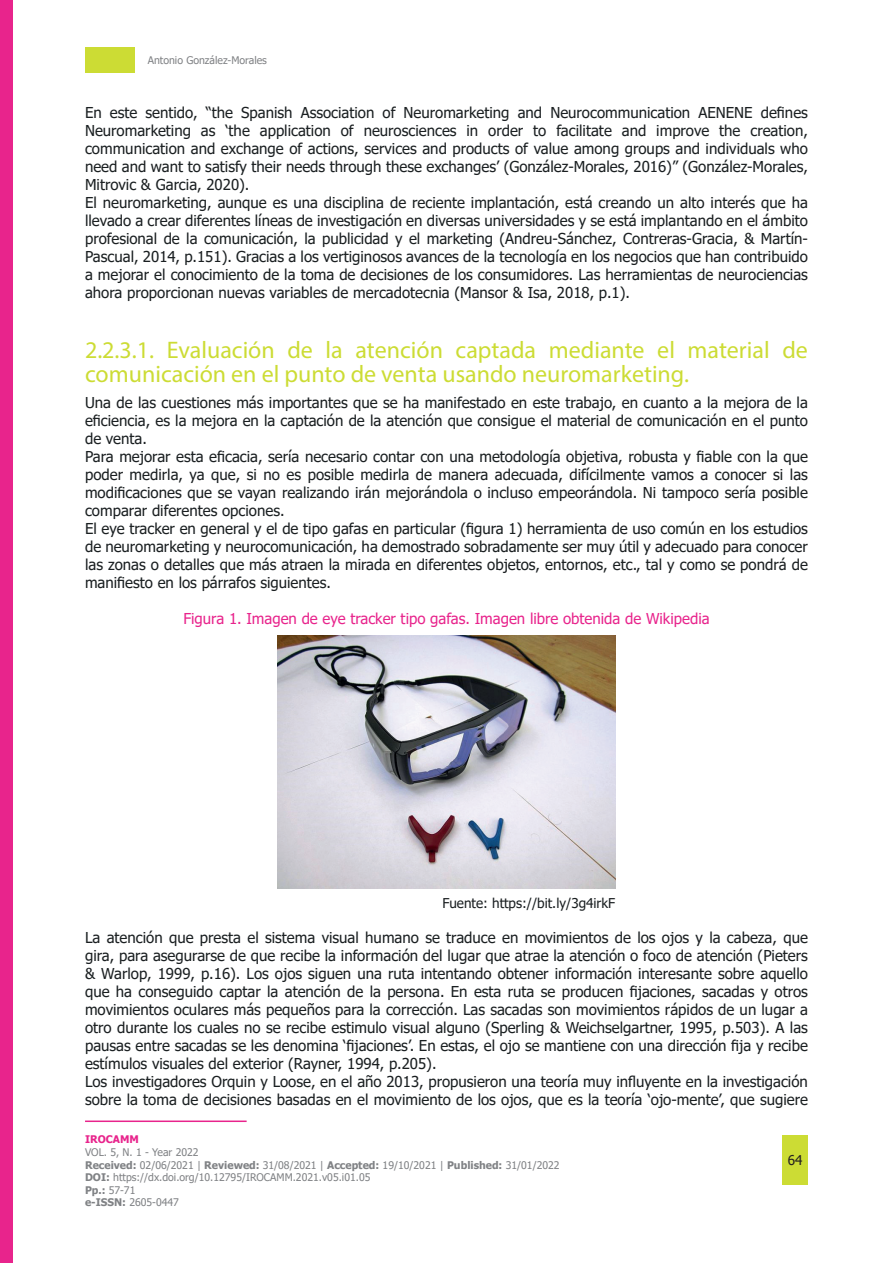
<style>
.page{position:relative;width:893px;height:1263px;background:#fff}
.page>*{position:absolute;margin:0;border:0;box-sizing:border-box;transform-origin:0 0}
.t1{font:24px/24px "Myriad Pro";color:#ccdc34}
.t2{font:15px/18px "Tahoma";color:#1a1f21}
.t3{font:15px "Tahoma";color:#e8248c}
.t4{font:13.5px "Tahoma";color:#1a1f21}
.t5{font:13.5px "Tahoma";color:#231f20}
.t6{font:10.5px/12.6px "Tahoma";color:#808285}
.t7{font:700 10.5px "Tahoma";color:#e8248c}
.s1{font-weight:700}
</style>
<div class="page">
<div style="left:782px;top:1135px;width:26px;height:50px;background:#ccdc34"></div>
<div style="left:85px;top:47px;width:50px;height:26px;background:#ccdc34"></div>
<hr style="left:85px;top:1120px;width:162px;height:2px;background:#e8248c">
<div style="left:0;top:0;width:13px;height:1263px;background:#e8248c"></div>
<img style="left:278px;top:635px;width:337px;height:253px">
<p class="t6" style="left:148px;top:55px;width:121px">Antonio González-Morales</p>
<p class="t2" style="left:85px;top:104px;width:724px">En este sentido, “the Spanish Association of Neuromarketing and Neurocommunication AENENE defines Neuromarketing as ‘the application of neurosciences in order to facilitate and improve the creation, communication and exchange of actions, services and products of value among groups and individuals who need and want to satisfy their needs through these exchanges’ (González-Morales, 2016)” (González-Morales, Mitrovic &amp; Garcia, 2020).<br>El neuromarketing, aunque es una disciplina de reciente implantación, está creando un alto interés que ha llevado a crear diferentes líneas de investigación en diversas universidades y se está implantando en el ámbito profesional de la comunicación, la publicidad y el marketing (Andreu-Sánchez, Contreras-Gracia, &amp; Martín-Pascual, 2014, p.151). Gracias a los vertiginosos avances de la tecnología en los negocios que han contribuido a mejorar el conocimiento de la toma de decisiones de los consumidores. Las herramientas de neurociencias ahora proporcionan nuevas variables de mercadotecnia (Mansor &amp; Isa, 2018, p.1).</p>
<h1 class="t1" style="left:85px;top:337px;width:724px">2.2.3.1. Evaluación de la atención captada mediante el material de comunicación en el punto de venta usando neuromarketing.</h1>
<p class="t2" style="left:85px;top:395px;width:724px">Una de las cuestiones más importantes que se ha manifestado en este trabajo, en cuanto a la mejora de la eficiencia, es la mejora en la captación de la atención que consigue el material de comunicación en el punto de venta.<br>Para mejorar esta eficacia, sería necesario contar con una metodología objetiva, robusta y fiable con la que poder medirla, ya que, si no es posible medirla de manera adecuada, difícilmente vamos a conocer si las modificaciones que se vayan realizando irán mejorándola o incluso empeorándola. Ni tampoco sería posible comparar diferentes opciones.<br>El eye tracker en general y el de tipo gafas en particular (figura 1) herramienta de uso común en los estudios de neuromarketing y neurocomunicación, ha demostrado sobradamente ser muy útil y adecuado para conocer las zonas o detalles que más atraen la mirada en diferentes objetos, entornos, etc., tal y como se pondrá de manifiesto en los párrafos siguientes.</p>
<p class="t3" style="left:183px;top:609px;width:528px">Figura 1. Imagen de eye tracker tipo gafas. Imagen libre obtenida de Wikipedia</p>
<p class="t4" style="left:442px;top:894px;width:174px">Fuente: https://bit.ly/3g4irkF</p>
<p class="t2" style="left:85px;top:929px;width:724px">La atención que presta el sistema visual humano se traduce en movimientos de los ojos y la cabeza, que gira, para asegurarse de que recibe la información del lugar que atrae la atención o foco de atención (Pieters &amp; Warlop, 1999, p.16). Los ojos siguen una ruta intentando obtener información interesante sobre aquello que ha conseguido captar la atención de la persona. En esta ruta se producen fijaciones, sacadas y otros movimientos oculares más pequeños para la corrección. Las sacadas son movimientos rápidos de un lugar a otro durante los cuales no se recibe estimulo visual alguno (Sperling &amp; Weichselgartner, 1995, p.503). A las pausas entre sacadas se les denomina ‘fijaciones’. En estas, el ojo se mantiene con una dirección fija y recibe estímulos visuales del exterior (Rayner, 1994, p.205).<br>Los investigadores Orquin y Loose, en el año 2013, propusieron una teoría muy influyente en la investigación sobre la toma de decisiones basadas en el movimiento de los ojos, que es la teoría ‘ojo-mente’, que sugiere</p>
<p class="t7" style="left:85px;top:1132px;width:55px">IROCAMM</p>
<p class="t6" style="left:85px;top:1146px;width:476px">VOL. 5, N. 1 - Year 2022<br><span class="s1">Received:</span> 02/06/2021 | <span class="s1">Reviewed:</span> 31/08/2021 | <span class="s1">Accepted:</span> 19/10/2021 | <span class="s1">Published:</span> 31/01/2022<br><span class="s1">DOI:</span> https://dx.doi.org/10.12795/IROCAMM.2021.v05.i01.05<br><span class="s1">Pp.:</span> 57-71<br><span class="s1">e-ISSN:</span> 2605-0447</p>
<p class="t5" style="left:788px;top:1151px;width:16px">64</p>
</div>
